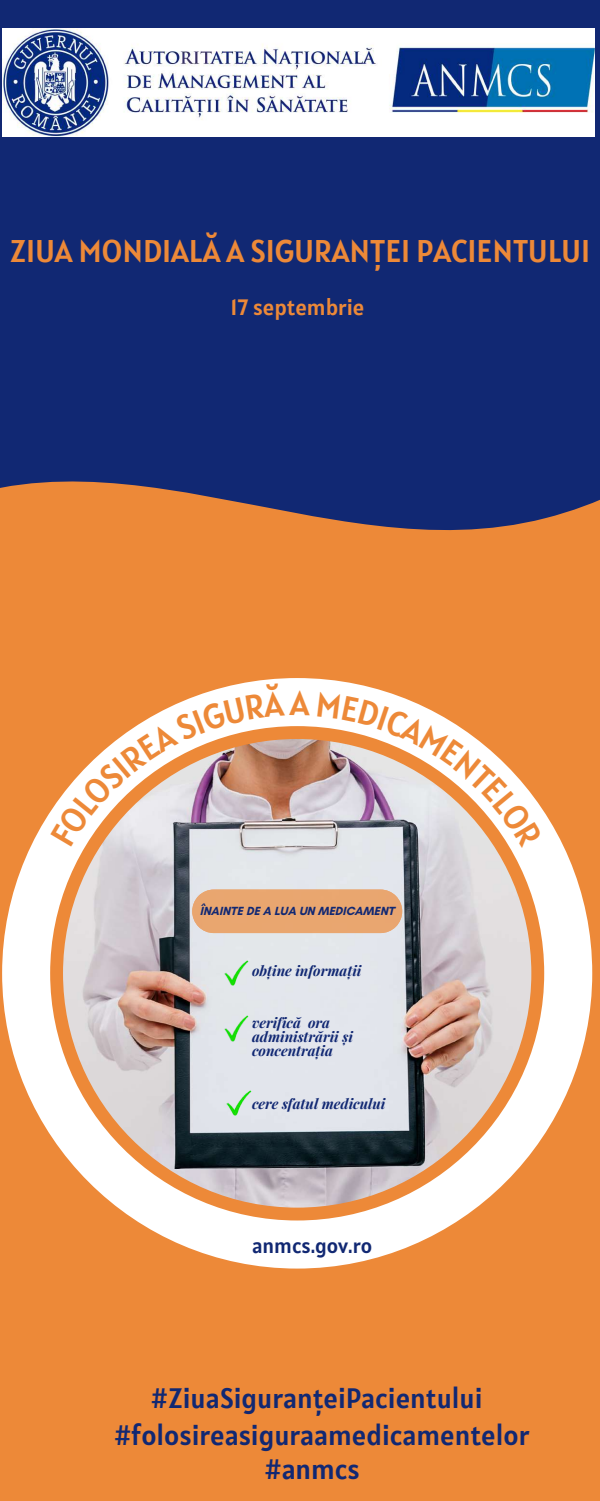
<style>
.page{position:relative;width:600px;height:1501px;background:#fff}
.page>*{position:absolute;margin:0;border:0;box-sizing:border-box;transform-origin:0 0}
.t1{font:31.2px "Alatsi";color:#ed8938}
.t2{font:28px/37.6px "Alatsi";color:#112873;text-align:center}
.t3{font:22.2px "Alatsi";color:#ed8938}
.t4{font:21px "Alatsi";color:#112873}
.t5{font:italic 700 14.1px/14px "Playfair Display";color:#112873}
.t6{font:700 12px "Glacial Indifference";color:#112873}
</style>
<div class="page">
<div style="left:0;top:0;width:600px;height:1500px;background:#112873"></div>
<div style="left:0;top:481px;width:600px;height:1019px;background:#ed8938"></div>
<svg style="left:2px;top:678px;width:590px;height:590px;background:#dabca7"></svg>
<img style="left:2px;top:29px;width:593px;height:107px">
<div style="left:192px;top:889px;width:210px;height:43px;background:#e9a66f"></div>
<img style="left:224px;top:960px;width:25px;height:25px">
<img style="left:227px;top:1090px;width:25px;height:25px">
<img style="left:224px;top:1015px;width:25px;height:25px">
<svg style="left:50px;top:682px;width:260px;height:164px;background:#e4bfa6"></svg>
<svg style="left:317px;top:691px;width:226px;height:157px;background:#e6c7b3"></svg>
<h1 class="t1" style="left:10px;top:230px;width:582px">ZIUA MONDIALĂ A SIGURANȚEI PACIENTULUI</h1>
<h3 class="t3" style="left:230px;top:293px;width:136px">17 septembrie</h3>
<p class="t6" style="left:200px;top:903px;width:196px">ÎNAINTE DE A LUA UN MEDICAMENT</p>
<p class="t5" style="left:252px;top:962px;width:111px">obține informații</p>
<p class="t5" style="left:252px;top:1015px;width:102px">verifică ora administrării și concentrația</p>
<p class="t5" style="left:252px;top:1096px;width:135px">cere sfatul medicului</p>
<h3 class="t4" style="left:252px;top:1231px;width:122px">anmcs.gov.ro</h3>
<h2 class="t2" style="left:114px;top:1378px;width:417px">#ZiuaSiguranțeiPacientului #folosireasiguraamedicamentelor</h2>
<h2 class="t2" style="left:264px;top:1449px;width:97px">#anmcs</h2>
</div>
